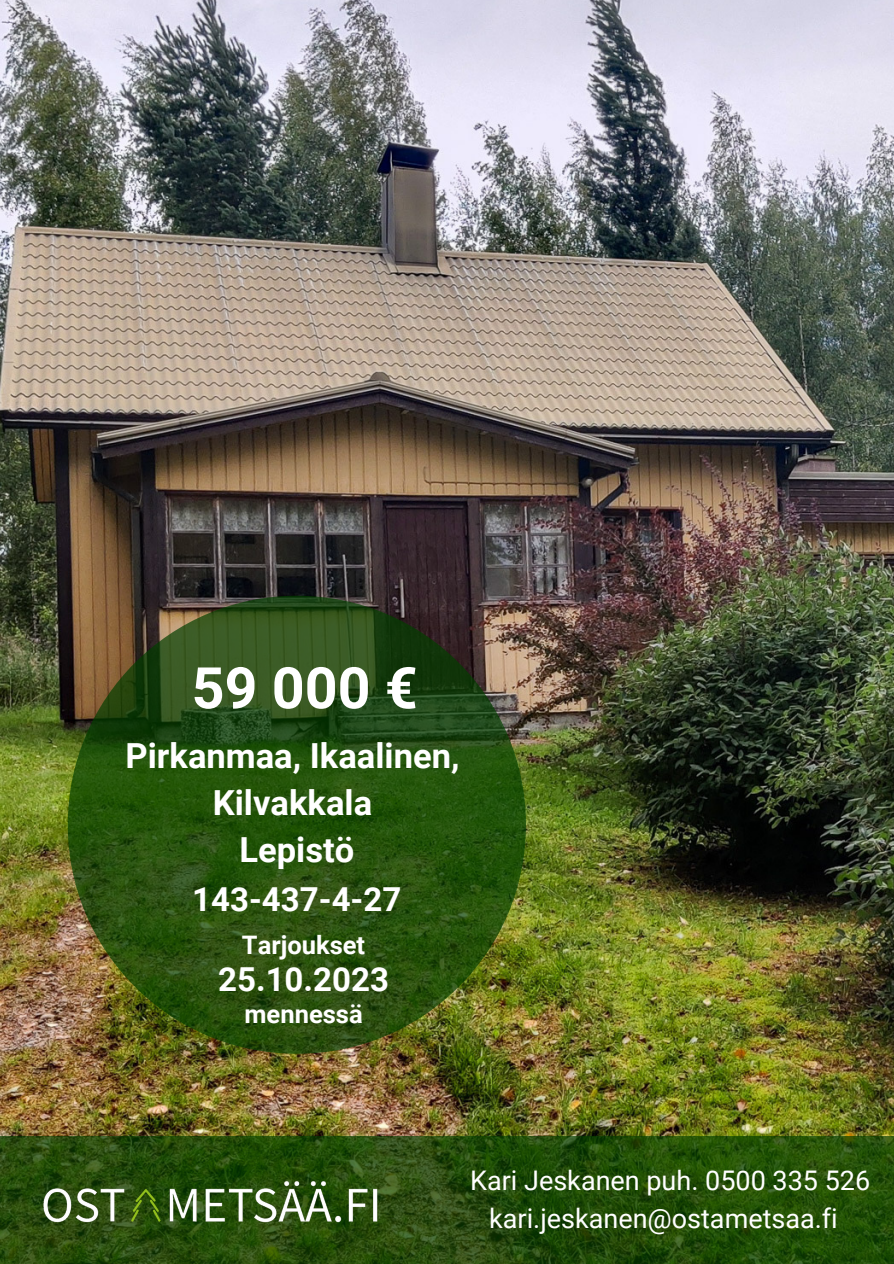
<style>
.page{position:relative;width:894px;height:1264px;background:#fff}
.page>*{position:absolute;margin:0;border:0;box-sizing:border-box;transform-origin:0 0}
.t1{font:700 57.3px "Roboto";color:#fff}
.t2{font:700 34.5px "Roboto";color:#fff}
.t3{font:700 33px "Roboto";color:#fff}
.t4{font:27px "Roboto";color:#fff}
.t5{font:700 25.5px "Roboto";color:#fff}
</style>
<div class="page">
<img style="left:0;top:0;width:893px;height:1136px">
<svg style="left:0;top:1136px;width:893px;height:127px;background:#234c09"></svg>
<img style="left:0;top:1165px;width:494px;height:79px">
<svg style="left:68px;top:595px;width:458px;height:458px;background:#274f10"></svg>
<p class="t1" style="left:191px;top:655px;width:227px">59 000 €</p>
<p class="t2" style="left:125px;top:735px;width:335px">Pirkanmaa, Ikaalinen,</p>
<p class="t2" style="left:213px;top:783px;width:161px">Kilvakkala</p>
<p class="t2" style="left:239px;top:830px;width:116px">Lepistö</p>
<p class="t3" style="left:192px;top:880px;width:210px">143-437-4-27</p>
<p class="t5" style="left:242px;top:929px;width:125px">Tarjoukset</p>
<p class="t3" style="left:218px;top:960px;width:172px">25.10.2023</p>
<p class="t5" style="left:244px;top:999px;width:120px">mennessä</p>
<p class="t4" style="left:470px;top:1165px;width:401px">Kari Jeskanen puh. 0500 335 526</p>
<p class="t4" style="left:489px;top:1202px;width:350px">kari.jeskanen@ostametsaa.fi</p>
</div>
